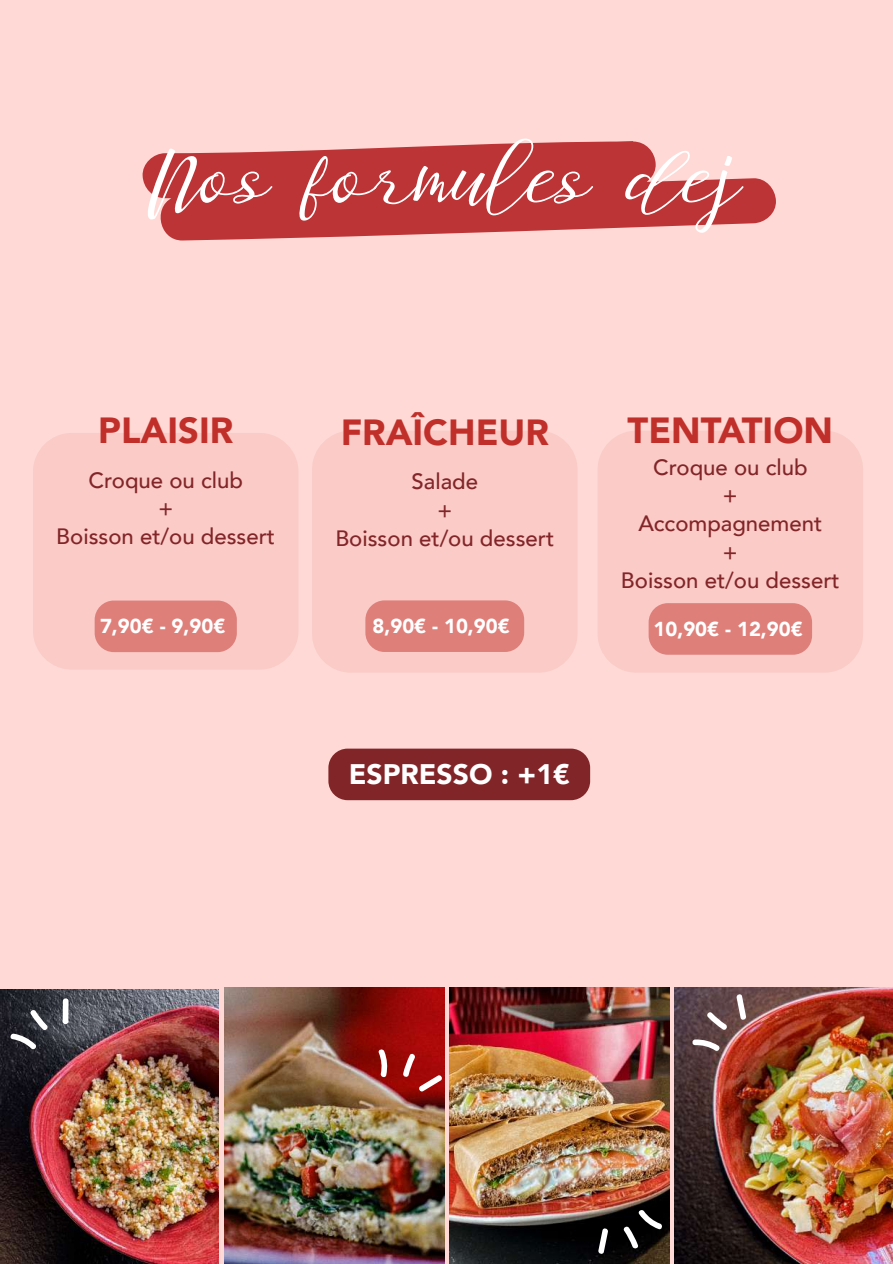
<style>
.page{position:relative;width:893px;height:1264px;background:#fff}
.page>*{position:absolute;margin:0;border:0;box-sizing:border-box;transform-origin:0 0}
.t1{font:100.8px "Staples Calligraphy";color:#fff}
.t2{font:900 36.3px "Avenir";color:#c12f2a}
.t3{font:900 28.2px "Avenir";color:#fff}
.t4{font:500 22.2px/28.2px "Avenir";color:#822528;text-align:center}
.t5{font:900 20.1px "Avenir";color:#fff}
</style>
<div class="page">
<div style="left:0;top:1px;width:893px;height:1262px;background:#ffd9d5"></div>
<div style="left:33px;top:433px;width:265px;height:236px;background:#facbc7;border-radius:39px"></div>
<div style="left:312px;top:430px;width:265px;height:242px;background:#facbc7;border-radius:39px"></div>
<div style="left:598px;top:430px;width:265px;height:242px;background:#facbc7;border-radius:39px"></div>
<svg style="left:142px;top:141px;width:634px;height:100px;fill:#bc3436"></svg>
<div style="left:95px;top:600px;width:142px;height:52px;background:#de7f7a;border-radius:19px"></div>
<div style="left:365px;top:600px;width:159px;height:52px;background:#de7f7a;border-radius:19px"></div>
<div style="left:328px;top:748px;width:262px;height:52px;background:#822528;border-radius:19px"></div>
<div style="left:649px;top:603px;width:163px;height:51px;background:#de7f7a;border-radius:19px"></div>
<img style="left:0;top:989px;width:219px;height:274px">
<img style="left:224px;top:987px;width:220px;height:276px">
<img style="left:449px;top:987px;width:220px;height:276px">
<img style="left:675px;top:987px;width:218px;height:276px">
<svg style="left:63px;top:997px;width:6px;height:28px"></svg>
<svg style="left:9px;top:1008px;width:40px;height:43px;background:#494a50"></svg>
<svg style="left:402px;top:1052px;width:42px;height:41px;background:#b02d2d"></svg>
<svg style="left:377px;top:1048px;width:11px;height:30px"></svg>
<svg style="left:736px;top:992px;width:11px;height:29px"></svg>
<svg style="left:705px;top:1010px;width:24px;height:21px"></svg>
<svg style="left:691px;top:1039px;width:30px;height:13px"></svg>
<svg style="left:598px;top:1226px;width:11px;height:29px"></svg>
<svg style="left:622px;top:1208px;width:41px;height:41px;background:#2d2d2c"></svg>
<h1 class="t1" style="left:154px;top:131px;width:589px">Nos formules dej</h1>
<h2 class="t2" style="left:98px;top:399px;width:137px">PLAISIR</h2>
<h2 class="t2" style="left:341px;top:401px;width:210px">FRAÎCHEUR</h2>
<h2 class="t2" style="left:628px;top:399px;width:207px">TENTATION</h2>
<p class="t4" style="left:56px;top:464px;width:220px">Croque ou club<br>+<br>Boisson et/ou dessert</p>
<p class="t5" style="left:100px;top:608px;width:127px">7,90€ - 9,90€</p>
<p class="t4" style="left:335px;top:466px;width:220px">Salade<br>+<br>Boisson et/ou dessert</p>
<p class="t5" style="left:372px;top:608px;width:139px">8,90€ - 10,90€</p>
<p class="t3" style="left:349px;top:750px;width:222px">ESPRESSO : +1€</p>
<p class="t4" style="left:621px;top:452px;width:220px">Croque ou club<br>+<br>Accompagnement<br>+<br>Boisson et/ou dessert</p>
<p class="t5" style="left:654px;top:611px;width:151px">10,90€ - 12,90€</p>
</div>
